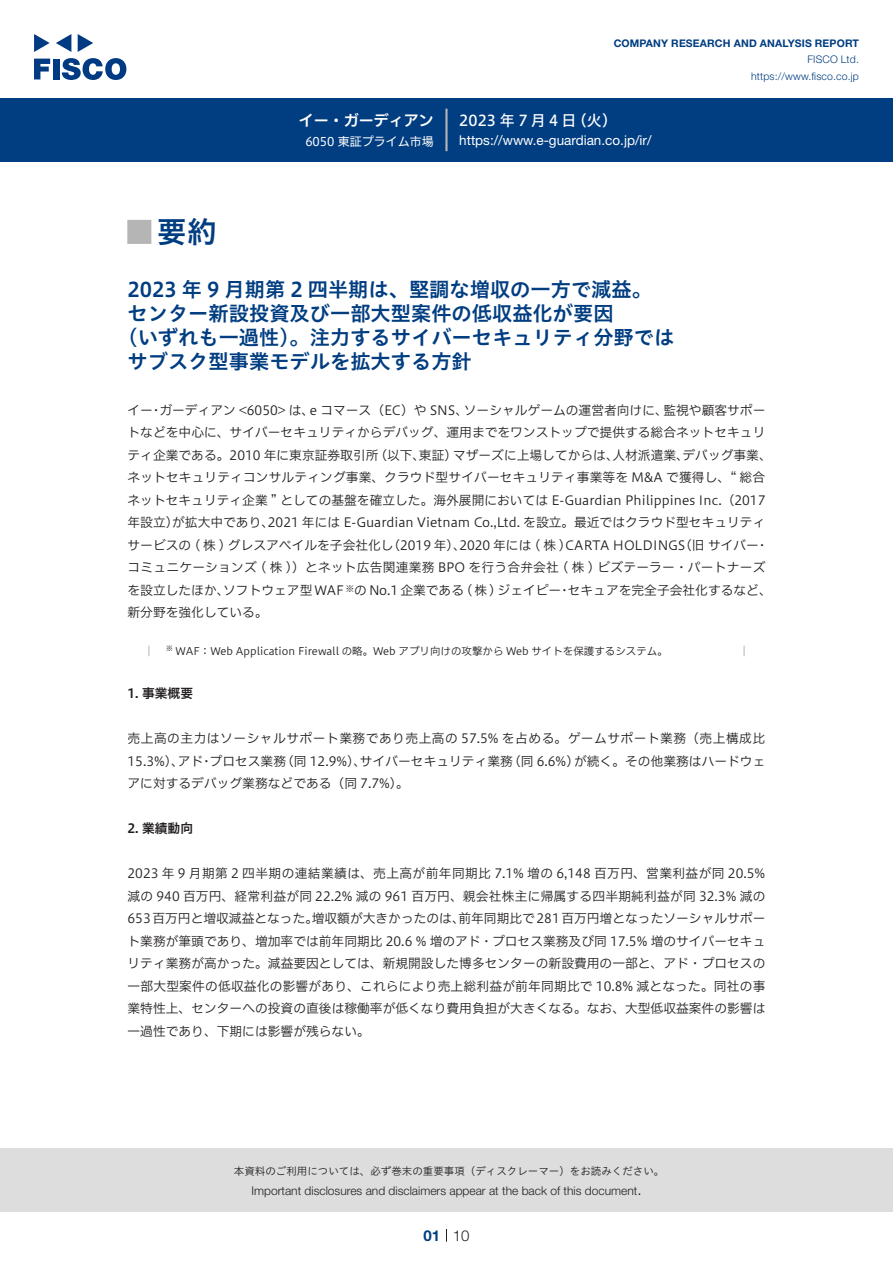
<style>
.page{position:relative;width:893px;height:1263px;background:#fff}
.page>*{position:absolute;margin:0;border:0;box-sizing:border-box;transform-origin:0 0}
.t1{font:30px "Hiragino UD Sans Std N W6";color:#003d81}
.t2{font:24px "Hiragino UD Sans Std N W6";color:#b5b5b6}
.t3{font:20.25px "Hiragino UD Sans Std W6";color:#003d81}
.t4{font:15px "Hiragino UD Sans F Std N W5";letter-spacing:.21em;color:#fff}
.t5{font:15px "Hiragino UD Sans F Std N W6";color:#fff}
.t6{font:300 15px "Helvetica Neue LT Std";color:#231f20}
.t7{font:700 15px "Helvetica Neue LT Std";color:#003d81}
.t8{font:13.5px "Helvetica Neue LT Std";color:#fff}
.t9{font:12.75px/22.5px "Hiragino UD Sans F Std N W3";color:#231f20}
.t10{font:12.75px/22.5px "Hiragino UD Sans F Std N W3";letter-spacing:.04em;color:#231f20;text-align:right}
.t11{font:12.75px "Hiragino UD Sans F Std N W6";color:#231f20}
.t12{font:300 12px "Helvetica Neue LT Std";color:#231f20}
.t13{font:12px "Hiragino UD Sans F Std N W4";color:#fff}
.t14{font:10.5px "Hiragino UD Sans F Std N W3";color:#231f20}
.t15{font:10.5px "Hiragino UD Sans Std W3";color:#231f20}
.t16{font:700 10.5px "Helvetica Neue LT Std";letter-spacing:.015em;color:#003d81}
.t17{font:300 10.5px/16.5px "Helvetica Neue LT Std";letter-spacing:.015em;color:#003d81;text-align:right}
.t18{font:8.85px "Hiragino UD Sans F Std N W3";color:#231f20}
.t19{font:7.35px "Hiragino UD Sans F Std N W3";color:#231f20}
</style>
<div class="page">
<div style="left:0;top:1148px;width:893px;height:64px;background:#ddd"></div>
<svg style="left:34px;top:59px;width:16px;height:20px"></svg>
<div style="left:53px;top:59px;width:6px;height:20px;background:#003a83"></div>
<svg style="left:62px;top:58px;width:64px;height:22px"></svg>
<svg style="left:34px;top:34px;width:16px;height:18px"></svg>
<svg style="left:78px;top:34px;width:15px;height:18px"></svg>
<svg style="left:56px;top:34px;width:15px;height:18px"></svg>
<div style="left:0;top:98px;width:893px;height:64px;background:#003d81"></div>
<hr style="left:445px;top:109px;width:3px;height:42px;background:#b5b5b6">
<svg style="left:446px;top:1229px;width:1px;height:13px"></svg>
<svg style="left:148px;top:646px;width:2px;height:10px"></svg>
<svg style="left:743px;top:646px;width:2px;height:10px"></svg>
<p class="t5" style="left:299px;top:109px;width:137px">イー・ガーディアン</p>
<p class="t13" style="left:305px;top:132px;width:130px">6050 東証プライム市場</p>
<p class="t16" style="left:614px;top:37px;width:247px">COMPANY RESEARCH AND ANALYSIS REPORT</p>
<p class="t17" style="left:751px;top:51px;width:109px">FISCO Ltd. https://www.fisco.co j p.</p>
<p class="t4" style="left:459px;top:109px;width:119px">2023年7月4日</p>
<p class="t4" style="left:572px;top:109px;width:47px">（火(</p>
<p class="t8" style="left:459px;top:132px;width:194px">https://www -e. guardian. c o j p. /i r/</p>
<h1 class="t1" style="left:157px;top:209px;width:61px">要約</h1>
<h2 class="t2" style="left:128px;top:213px;width:25px">█</h2>
<h3 class="t3" style="left:128px;top:274px;width:526px">2023 年 9 月期第 2 四半期は、堅調な増収の一方で減益。</h3>
<h3 class="t3" style="left:128px;top:298px;width:487px">センター新設投資及び一部大型案件の低収益化が要因</h3>
<h3 class="t3" style="left:117px;top:322px;width:558px">（いずれも一過性）。注力するサイバーセキュリティ分野では</h3>
<h3 class="t3" style="left:128px;top:346px;width:346px">サブスク型事業モデルを拡大する方針</h3>
<p class="t9" style="left:663px;top:398px;width:103px">監視や顧客サポー</p>
<p class="t9" style="left:464px;top:398px;width:205px">ソーシャルゲームの運営者向けに、</p>
<p class="t9" style="left:159px;top:398px;width:156px">ガーディアン &lt;6050&gt; は、</p>
<p class="t9" style="left:310px;top:398px;width:160px">e コマース（EC）や SNS、</p>
<p class="t9" style="left:128px;top:398px;width:27px">イー</p>
<p class="t9" style="left:128px;top:421px;width:639px">トなどを中心に、サイバーセキュリティからデバッグ、運用までをワンストップで提供する総合ネットセキュリ</p>
<p class="t9" style="left:682px;top:443px;width:91px">デバッグ事業、</p>
<p class="t9" style="left:150px;top:398px;width:14px">・</p>
<p class="t9" style="left:453px;top:443px;width:167px">マザーズに上場してからは、</p>
<p class="t9" style="left:128px;top:443px;width:252px">ティ企業である。2010 年に東京証券取引所</p>
<p class="t9" style="left:128px;top:466px;width:639px">ネットセキュリティコンサルティング事業、クラウド型サイバーセキュリティ事業等を M&amp;A で獲得し、“ 総合</p>
<p class="t9" style="left:128px;top:488px;width:639px">ネットセキュリティ企業 ” としての基盤を確立した。海外展開においては E-Guardian Philippines Inc ). 2017</p>
<p class="t9" style="left:268px;top:511px;width:499px">2021 年には E-Guardian Vietnam Co.,Ltd. を設立。最近ではクラウド型セキュリティ</p>
<p class="t9" style="left:374px;top:443px;width:52px">（以下、</p>
<p class="t9" style="left:419px;top:443px;width:40px">東証）</p>
<p class="t9" style="left:612px;top:443px;width:78px">人材派遣業、</p>
<p class="t9" style="left:172px;top:511px;width:103px">が拡大中であり、</p>
<p class="t9" style="left:128px;top:511px;width:52px">年設立）</p>
<p class="t9" style="left:128px;top:533px;width:268px">サービスの ( 株 ) グレスアベイルを子会社化し</p>
<p class="t9" style="left:128px;top:556px;width:639px">コミュニケーションズ ( 株 )）とネット広告関連業務 BPO を行う合弁会社 ( 株 ) ビズテーラー・パートナーズ</p>
<p class="t9" style="left:568px;top:578px;width:205px">セキュアを完全子会社化するなど、</p>
<p class="t9" style="left:459px;top:533px;width:228px">2020 年には ( 株 )CARTA HOLDINGS</p>
<p class="t9" style="left:679px;top:533px;width:81px">（旧サイバー</p>
<p class="t9" style="left:387px;top:533px;width:80px">（2019 年）、</p>
<p class="t9" style="left:756px;top:533px;width:14px">・</p>
<p class="t9" style="left:354px;top:578px;width:209px">の No.1 企業である ( 株 ) ジェイピー</p>
<p class="t9" style="left:223px;top:578px;width:122px">ソフトウェア型WAF</p>
<p class="t9" style="left:128px;top:578px;width:142px">を設立したほか、<br>新分野を強化している。</p>
<p class="t14" style="left:176px;top:643px;width:494px">WAF：Web Application Firewall の略。Web アプリ向けの攻撃から Web サイトを保護するシステム。</p>
<p class="t18" style="left:345px;top:582px;width:10px">※</p>
<p class="t9" style="left:558px;top:578px;width:14px">・</p>
<p class="t19" style="left:166px;top:642px;width:9px">※</p>
<p class="t11" style="left:128px;top:684px;width:67px">1. 事業概要</p>
<p class="t10" style="left:128px;top:726px;width:639px">売上高の主力はソーシャルサポート業務であり売上高の 57.5% を占める。ゲームサポート業務（売上構成比が続く。その他業務はハードウェ</p>
<p class="t9" style="left:210px;top:749px;width:78px">プロセス業務</p>
<p class="t9" style="left:360px;top:749px;width:154px">サイバーセキュリティ業務</p>
<p class="t9" style="left:128px;top:749px;width:283px">15.3%）、<br>アに対するデバッグ業務などである（同 7.7% 。(</p>
<p class="t11" style="left:128px;top:819px;width:67px">2. 業績動向</p>
<p class="t9" style="left:128px;top:861px;width:639px;text-align:right">2023 年 9 月期第 2 四半期の連結業績は、売上高が前年同期比 7.1% 増の 6,148 百万円、営業利益が同 20.5%減の 940 百万円、経常利益が同 22.2% 減の 961 百万円、親会社株主に帰属する四半期純利益が同 32.3% 減の前年同期比で281百万円増となったソーシャルサポー</p>
<p class="t9" style="left:281px;top:749px;width:87px">（同 12.9%）、</p>
<p class="t9" style="left:508px;top:749px;width:73px">（同 6.6%）</p>
<p class="t9" style="left:178px;top:749px;width:27px">アド</p>
<p class="t9" style="left:200px;top:749px;width:14px">・</p>
<p class="t9" style="left:312px;top:906px;width:154px">増収額が大きかったのは、</p>
<p class="t9" style="left:128px;top:906px;width:639px">653百万円と増収減益となった。<br>ト業務が筆頭であり、増加率では前年同期比 20.6 % 増のアド・プロセス業務及び同 17.5% 増のサイバーセキュリティ業務が高かった。減益要因としては、新規開設した博多センターの新設費用の一部と、アド・プロセスの一部大型案件の低収益化の影響があり、これらにより売上総利益が前年同期比で 10.8% 減となった。同社の事業特性上、センターへの投資の直後は稼働率が低くなり費用負担が大きくなる。なお、大型低収益案件の影響は一過性であり、下期には影響が残らない。</p>
<p class="t15" style="left:234px;top:1163px;width:432px">本資料のご利用については、必ず巻末の重要事項（ディスクレーマー）をお読みください。</p>
<p class="t6" style="left:637px;top:1180px;width:6px">.</p>
<p class="t12" style="left:251px;top:1183px;width:387px">Important disclosures and disclaimers appear at the back of this document</p>
<p class="t7" style="left:423px;top:1226px;width:18px">01</p>
<p class="t6" style="left:453px;top:1226px;width:18px">10</p>
</div>
